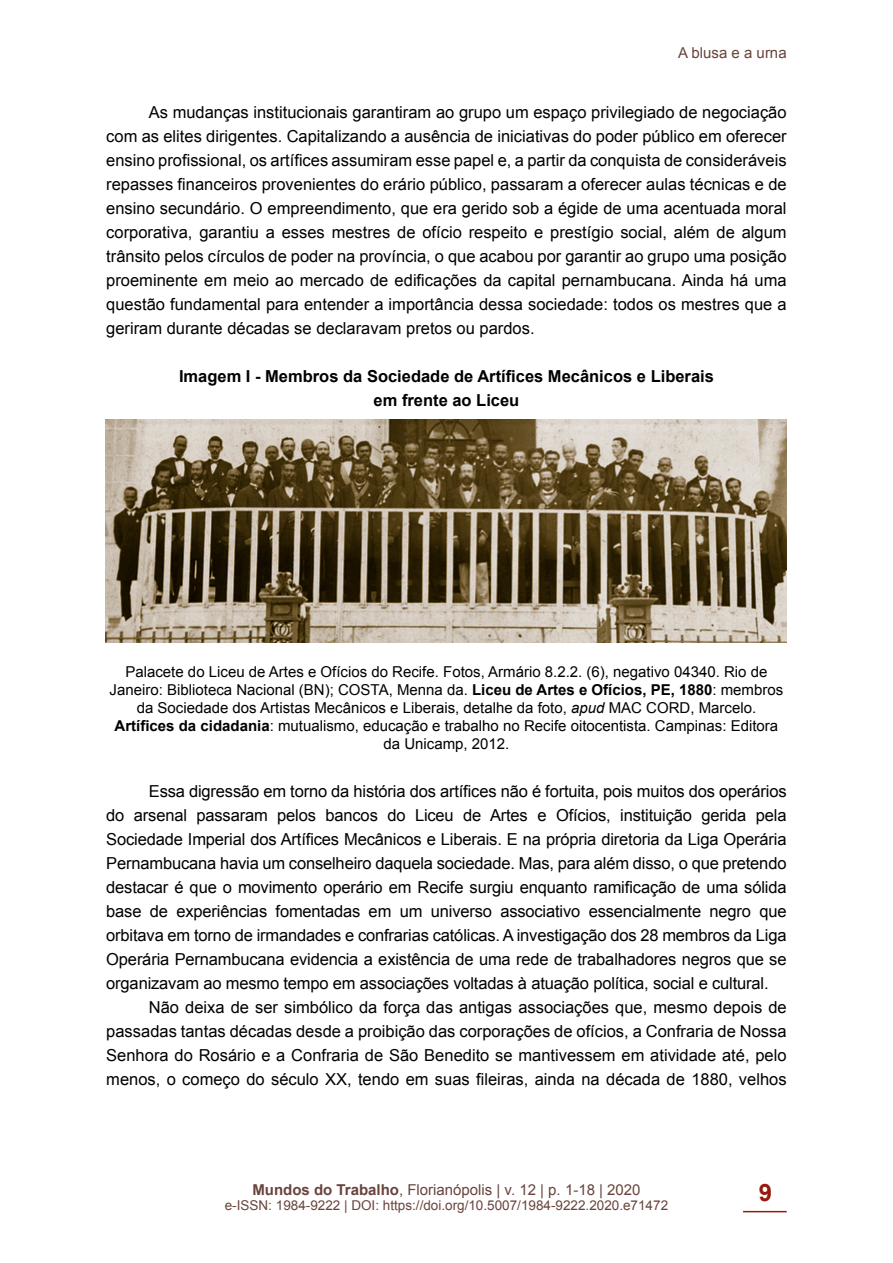
<style>
.page{position:relative;width:893px;height:1263px;background:#fff}
.page>*{position:absolute;margin:0;border:0;box-sizing:border-box;transform-origin:0 0}
.t1{font:700 24px "Arial";color:#96190d}
.t2{font:16.5px/24px "Arial";color:#000;text-align:justify}
.t3{font:700 16.5px/24px "Arial";color:#000;text-align:center}
.t4{font:15px/18px "Arial";color:#000;text-align:center}
.t5{font:15px "Arial";color:#69443d}
.t6{font:13.5px "Arial";color:#69443d}
.s1{font-weight:700}
.s2{font-style:italic}
</style>
<div class="page">
<hr style="left:743px;top:1211px;width:44px;height:1px;background:#96190d">
<img style="left:106px;top:420px;width:681px;height:222px">
<p class="t5" style="left:678px;top:47px;width:110px">A blusa e a urna</p>
<p class="t2" style="left:106px;top:102px;width:682px;text-indent:43px">As mudanças institucionais garantiram ao grupo um espaço privilegiado de negociação com as elites dirigentes. Capitalizando a ausência de iniciativas do poder público em oferecer ensino profissional, os artífices assumiram esse papel e, a partir da conquista de consideráveis repasses financeiros provenientes do erário público, passaram a oferecer aulas técnicas e de ensino secundário. O empreendimento, que era gerido sob a égide de uma acentuada moral corporativa, garantiu a esses mestres de ofício respeito e prestígio social, além de algum trânsito pelos círculos de poder na província, o que acabou por garantir ao grupo uma posição proeminente em meio ao mercado de edificações da capital pernambucana. Ainda há uma questão fundamental para entender a importância dessa sociedade: todos os mestres que a geriram durante décadas se declaravam pretos ou pardos.</p>
<p class="t3" style="left:179px;top:366px;width:536px">Imagem I - Membros da Sociedade de Artífices Mecânicos e Liberais em frente ao Liceu</p>
<p class="t4" style="left:110px;top:664px;width:675px">Palacete do Liceu de Artes e Ofícios do Recife. Fotos, Armário 8.2.2. (6), negativo 04340. Rio de Janeiro: Biblioteca Nacional (BN); COSTA, Menna da. <span class="s1">Liceu de Artes e Ofícios, PE, 1880</span>: membros da Sociedade dos Artistas Mecânicos e Liberais, detalhe da foto, <span class="s2">apud</span> MAC CORD, Marcelo.<br><span class="s1">Artífices da cidadania</span>: mutualismo, educação e trabalho no Recife oitocentista. Campinas: Editora da Unicamp, 2012.</p>
<p class="t2" style="left:106px;top:779px;width:682px;text-indent:43px">Essa digressão em torno da história dos artífices não é fortuita, pois muitos dos operários do arsenal passaram pelos bancos do Liceu de Artes e Ofícios, instituição gerida pela Sociedade Imperial dos Artífices Mecânicos e Liberais. E na própria diretoria da Liga Operária Pernambucana havia um conselheiro daquela sociedade. Mas, para além disso, o que pretendo destacar é que o movimento operário em Recife surgiu enquanto ramificação de uma sólida base de experiências fomentadas em um universo associativo essencialmente negro que orbitava em torno de irmandades e confrarias católicas. A investigação dos 28 membros da Liga Operária Pernambucana evidencia a existência de uma rede de trabalhadores negros que se organizavam ao mesmo tempo em associações voltadas à atuação política, social e cultural.</p>
<p class="t2" style="left:106px;top:997px;width:682px;text-indent:43px">Não deixa de ser simbólico da força das antigas associações que, mesmo depois de passadas tantas décadas desde a proibição das corporações de ofícios, a Confraria de Nossa Senhora do Rosário e a Confraria de São Benedito se mantivessem em atividade até, pelo menos, o começo do século XX, tendo em suas fileiras, ainda na década de 1880, velhos</p>
<p class="t5" style="left:252px;top:1184px;width:390px"><span class="s1">Mundos do Trabalho</span>, Florianópolis | v. 12 | p. 1-18 | 2020</p>
<p class="t6" style="left:225px;top:1200px;width:445px">e-ISSN: 1984-9222 | DOI: https://doi.org/10.5007/1984-9222.2020.e71472</p>
<h1 class="t1" style="left:759px;top:1183px;width:15px">9</h1>
</div>
